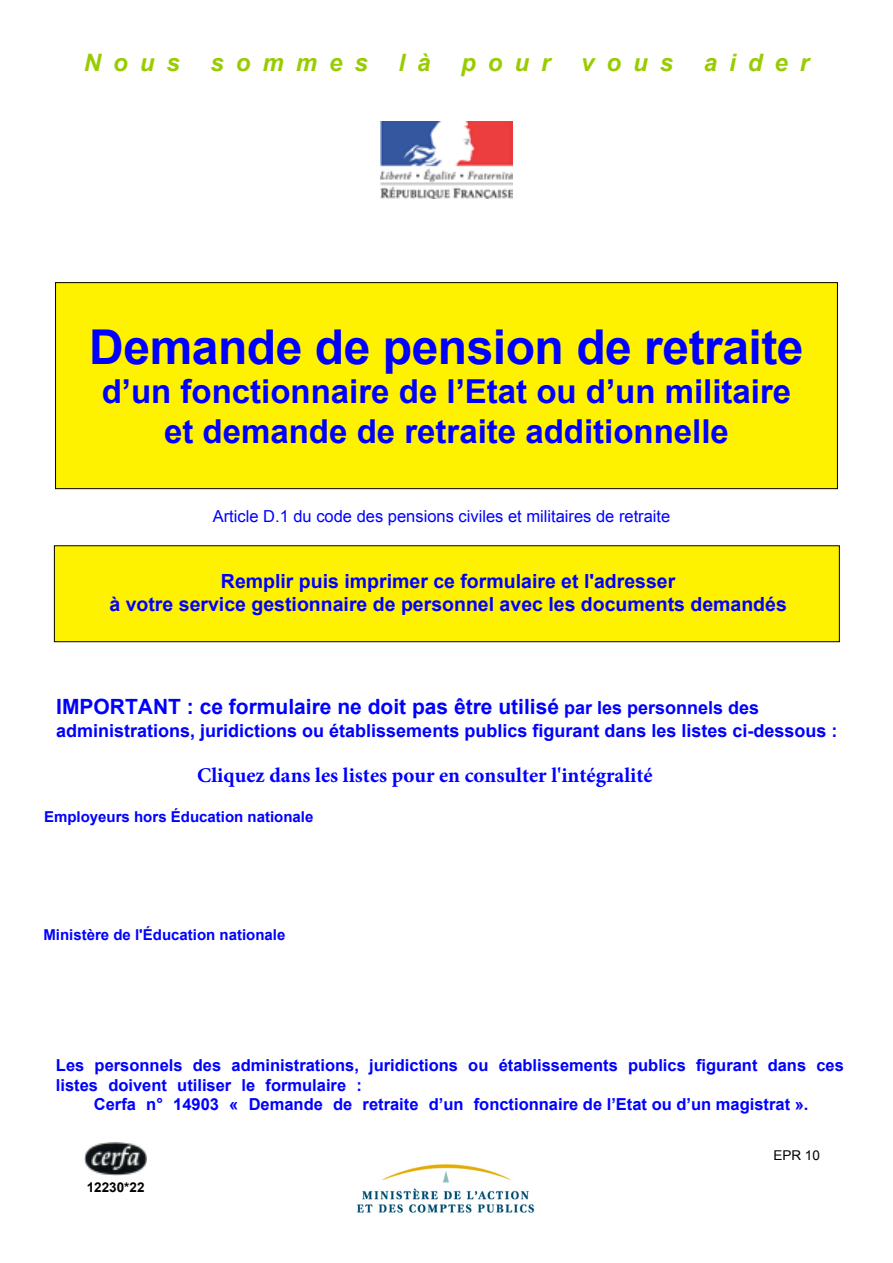
<style>
.page{position:relative;width:893px;height:1263px;background:#fff}
.page>*{position:absolute;margin:0;border:0;box-sizing:border-box;transform-origin:0 0}
.t1{font:700 48px "Arial";letter-spacing:-.01em;color:#00f}
.t2{font:700 33px/39.6px "Arial";color:#00f;text-align:center}
.t3{font:italic 700 24px "Arial";letter-spacing:.5em;color:#9c0}
.t4{font:700 21px "Arial";color:#00f}
.t5{font:700 21px "Minion Pro";color:#00f}
.t6{font:700 19.5px/23.4px "Arial";color:#00f;text-align:center}
.t7{font:700 18px "Arial";color:#00f}
.t8{font:700 16.5px "Arial";color:#00f}
.t9{font:700 16.5px "Arial";color:#00f}
.t10{font:16.5px "Arial";color:#00f}
.t11{font:700 15px "Arial";color:#00f}
.t12{font:700 13.5px "Arial";color:#000}
.t13{font:13.5px "Arial";color:#000}
.s1{font-size:18px}
.s2{font-style:inherit}
</style>
<div class="page">
<img style="left:381px;top:122px;width:131px;height:77px">
<div style="left:56px;top:283px;width:781px;height:206px;background:#fff200"></div>
<div style="left:55px;top:282px;width:783px;height:207px;border:1px solid #000"></div>
<img style="left:85px;top:1143px;width:62px;height:32px">
<div style="left:54px;top:546px;width:785px;height:96px;background:#fff200"></div>
<div style="left:54px;top:545px;width:786px;height:97px;border:1px solid #000203"></div>
<img style="left:356px;top:1164px;width:179px;height:49px">
<h3 class="t3" style="left:84px;top:47px;width:98px">Nous</h3>
<h3 class="t3" style="left:210px;top:47px;width:159px">sommes</h3>
<h3 class="t3" style="left:398px;top:47px;width:34px">l à</h3>
<h3 class="t3" style="left:461px;top:47px;width:91px">pour</h3>
<h3 class="t3" style="left:581px;top:47px;width:94px">vous</h3>
<h3 class="t3" style="left:704px;top:47px;width:107px">aider</h3>
<h1 class="t1" style="left:89px;top:315px;width:716px">Demande de pension de retraite</h1>
<h2 class="t2" style="left:102px;top:373px;width:691px">d’un fonctionnaire de l’Etat ou d’un militaire et demande de retraite additionnelle</h2>
<p class="t10" style="left:213px;top:505px;width:459px">Article D.1 du code des pensions civiles et militaires de retraite</p>
<p class="t6" style="left:109px;top:570px;width:679px">Remplir puis imprimer ce formulaire et l'adresser<br>à votre service gestionnaire de personnel avec les documents demandés</p>
<p class="t4" style="left:56px;top:692px;width:704px">IMPORTANT : ce formulaire ne doit pas être utilisé <span class="s1">par les personnels des</span></p>
<p class="t7" style="left:56px;top:718px;width:783px">administrations, juridictions ou établissements publics figurant dans les listes ci-dessous :</p>
<p class="t5" style="left:197px;top:760px;width:457px">Cliquez dans les listes pour en consulter l'intégralité</p>
<p class="t11" style="left:44px;top:807px;width:271px">Employeurs hors Éducation nationale</p>
<p class="t11" style="left:43px;top:924px;width:243px">Ministère de l'Éducation nationale</p>
<p class="t9" style="left:56px;top:1054px;width:789px">L<span class="s2">es personnels</span> des administrations, juridictions ou établissements publics figurant dans ces</p>
<p class="t8" style="left:56px;top:1074px;width:307px"><span class="s2">listes</span> doivent utiliser le formulaire <span class="s2">:</span></p>
<p class="t8" style="left:94px;top:1093px;width:716px">Cerfa n° 14903 « Demande de retraite d’un fonctionnaire de l’Etat ou d’un magistrat ».</p>
<p class="t12" style="left:87px;top:1178px;width:59px">12230*<span class="s2">22</span></p>
<p class="t13" style="left:773px;top:1147px;width:48px">EPR 10</p>
</div>
